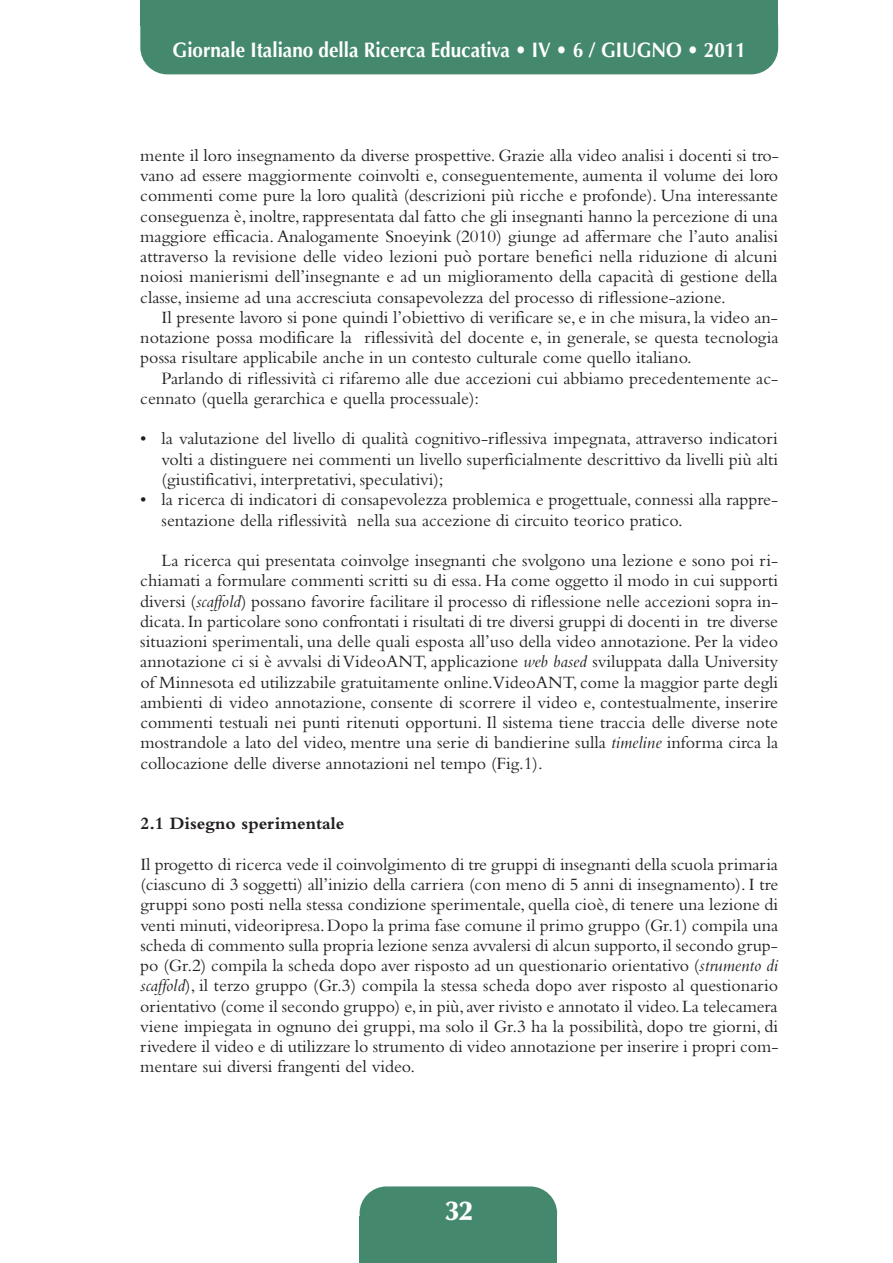
<style>
.page{position:relative;width:893px;height:1263px;background:#fff}
.page>*{position:absolute;margin:0;border:0;box-sizing:border-box;transform-origin:0 0}
.t1{font:900 27px "Optima";color:#fff}
.t2{font:700 21px "Optima";color:#fff;scale:.9 1}
.t3{font:18px/20.2px "Bembo";color:#231f20;text-align:justify}
.t4{font:700 18px "Bembo";color:#231f20}
.s1{font-style:italic}
</style>
<div class="page">
<div style="left:140px;top:1px;width:638px;height:73px;background:#44896d;border-radius:27px"></div>
<div style="left:140px;top:0;width:638px;height:26px;background:#44896d"></div>
<div style="left:360px;top:1216px;width:197px;height:47px;background:#44896d"></div>
<div style="left:360px;top:1186px;width:197px;height:55px;background:#44896d;border-radius:27px"></div>
<p class="t2" style="left:173px;top:38px;width:638px">Giornale Italiano della Ricerca Educativa • IV • 6 / GIUGNO • 2011</p>
<p class="t3" style="left:140px;top:147px;width:640px">mente il loro insegnamento da diverse prospettive. Grazie alla video analisi i docenti si tro-</p>
<p class="t3" style="left:140px;top:167px;width:639px">vano ad essere maggiormente coinvolti e, conseguentemente, aumenta il volume dei loro</p>
<p class="t3" style="left:140px;top:187px;width:639px">commenti come pure la loro qualità (descrizioni più ricche e profonde). Una interessante</p>
<p class="t3" style="left:140px;top:208px;width:639px">conseguenza è, inoltre, rappresentata dal fatto che gli insegnanti hanno la percezione di una</p>
<p class="t3" style="left:140px;top:228px;width:639px">maggiore efficacia. Analogamente Snoeyink (2010) giunge ad affermare che l’auto analisi</p>
<p class="t3" style="left:140px;top:248px;width:639px">attraverso la revisione delle video lezioni può portare benefici nella riduzione di alcuni</p>
<p class="t3" style="left:140px;top:268px;width:639px">noiosi manierismi dell’insegnante e ad un miglioramento della capacità di gestione della</p>
<p class="t3" style="left:140px;top:289px;width:587px">classe, insieme ad una accresciuta consapevolezza del processo di riflessione-azione.</p>
<p class="t3" style="left:162px;top:309px;width:618px">Il presente lavoro si pone quindi l’obiettivo di verificare se, e in che misura, la video an-</p>
<p class="t3" style="left:140px;top:329px;width:640px">notazione possa modificare la riflessività del docente e, in generale, se questa tecnologia</p>
<p class="t3" style="left:140px;top:349px;width:553px">possa risultare applicabile anche in un contesto culturale come quello italiano.</p>
<p class="t3" style="left:162px;top:370px;width:618px">Parlando di riflessività ci rifaremo alle due accezioni cui abbiamo precedentemente ac-</p>
<p class="t3" style="left:140px;top:390px;width:340px">cennato (quella gerarchica e quella processuale):</p>
<p class="t3" style="left:162px;top:430px;width:618px;text-indent:-21px">• la valutazione del livello di qualità cognitivo-riflessiva impegnata, attraverso indicatori volti a distinguere nei commenti un livello superficialmente descrittivo da livelli più alti (giustificativi, interpretativi, speculativi);</p>
<p class="t3" style="left:162px;top:491px;width:618px;text-indent:-21px">• la ricerca di indicatori di consapevolezza problemica e progettuale, connessi alla rappre&shy;sentazione della riflessività nella sua accezione di circuito teorico pratico.</p>
<p class="t3" style="left:140px;top:552px;width:639px;text-indent:21px">La ricerca qui presentata coinvolge insegnanti che svolgono una lezione e sono poi ri&shy;chiamati a formulare commenti scritti su di essa. Ha come oggetto il modo in cui supporti diversi (<span class="s1">scaffold</span>) possano favorire facilitare il processo di riflessione nelle accezioni sopra in&shy;dicata. In particolare sono confrontati i risultati di tre diversi gruppi di docenti in tre diverse situazioni sperimentali, una delle quali esposta all’uso della video annotazione. Per la video annotazione ci si è avvalsi di VideoANT, applicazione <span class="s1">web based</span> sviluppata dalla University of Minnesota ed utilizzabile gratuitamente online.VideoANT, come la maggior parte degli ambienti di video annotazione, consente di scorrere il video e, contestualmente, inserire commenti testuali nei punti ritenuti opportuni. Il sistema tiene traccia delle diverse note mostrandole a lato del video, mentre una serie di bandierine sulla <span class="s1">timeline</span> informa circa la collocazione delle diverse annotazioni nel tempo (Fig.1).</p>
<p class="t4" style="left:140px;top:817px;width:205px">2.1 Disegno sperimentale</p>
<p class="t3" style="left:140px;top:856px;width:640px">Il progetto di ricerca vede il coinvolgimento di tre gruppi di insegnanti della scuola primaria (ciascuno di 3 soggetti) all’inizio della carriera (con meno di 5 anni di insegnamento). I tre gruppi sono posti nella stessa condizione sperimentale, quella cioè, di tenere una lezione di venti minuti, videoripresa. Dopo la prima fase comune il primo gruppo (Gr.1) compila una scheda di commento sulla propria lezione senza avvalersi di alcun supporto, il secondo grup&shy;po (Gr.2) compila la scheda dopo aver risposto ad un questionario orientativo (<span class="s1">strumento di scaffold</span>), il terzo gruppo (Gr.3) compila la stessa scheda dopo aver risposto al questionario orientativo (come il secondo gruppo) e, in più, aver rivisto e annotato il video. La telecamera viene impiegata in ognuno dei gruppi, ma solo il Gr.3 ha la possibilità, dopo tre giorni, di rivedere il video e di utilizzare lo strumento di video annotazione per inserire i propri com&shy;mentare sui diversi frangenti del video.</p>
<p class="t1" style="left:445px;top:1200px;width:28px">32</p>
</div>
